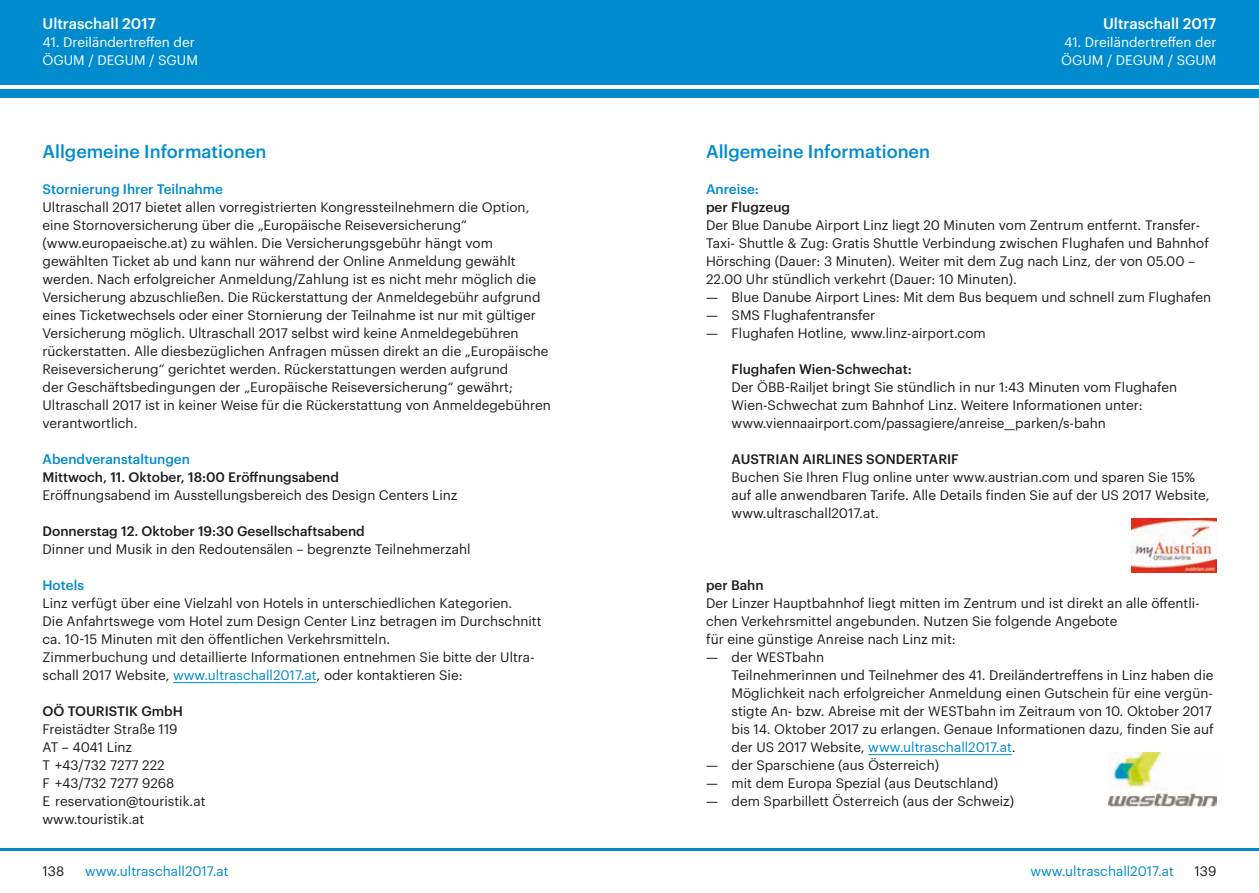
<style>
.page{position:relative;width:1259px;height:893px;background:#fff}
.page>*{position:absolute;margin:0;border:0;box-sizing:border-box;transform-origin:0 0}
.t1{font:500 18px "Graphik";color:#008bce}
.t2{font:500 15px "Graphik";color:#fff}
.t3{font:13.5px/18px "Graphik";color:#1d1d1b}
.t4{font:500 13.5px "Graphik";color:#1d1d1b}
.t5{font:13.5px/18px "Graphik";color:#fff}
.t6{font:500 13.5px "Graphik";color:#008bce}
.t7{font:13.5px "Graphik";color:#008bce}
.s1{color:#008bce}
</style>
<div class="page">
<div style="left:0;top:0;width:1259px;height:85px;background:#008bce"></div>
<div style="left:0;top:89px;width:1259px;height:9px;background:#008bce"></div>
<hr style="left:0;top:848px;width:1259px;height:2px;background:#008bce">
<hr style="left:868px;top:754px;width:144px;height:1px;background:#008bce">
<img style="left:1131px;top:518px;width:85px;height:54px">
<img style="left:1108px;top:752px;width:108px;height:54px">
<hr style="left:173px;top:682px;width:144px;height:1px;background:#008bce">
<p class="t2" style="left:43px;top:12px;width:115px">Ultraschall 2017</p>
<p class="t5" style="left:43px;top:32px;width:157px">41. Dreiländertreffen der<br>ÖGUM / DEGUM / SGUM</p>
<p class="t2" style="left:1103px;top:12px;width:115px">Ultraschall 2017</p>
<p class="t5" style="left:1061px;top:32px;width:157px">41. Dreiländertreffen der<br>ÖGUM / DEGUM / SGUM</p>
<h1 class="t1" style="left:43px;top:138px;width:225px">Allgemeine Informationen</h1>
<p class="t6" style="left:43px;top:179px;width:182px">Stornierung Ihrer Teilnahme</p>
<p class="t3" style="left:43px;top:197px;width:510px">Ultraschall 2017 bietet allen vorregistrierten Kongressteilnehmern die Option, eine Stornoversicherung über die „Europäische Reiseversicherung“ (www.europaeische.at) zu wählen. Die Versicherungsgebühr hängt vom gewählten Ticket ab und kann nur während der Online Anmeldung gewählt werden. Nach erfolgreicher Anmeldung/Zahlung ist es nicht mehr möglich die Versicherung abzuschließen. Die Rückerstattung der Anmeldegebühr aufgrund eines Ticketwechsels oder einer Stornierung der Teilnahme ist nur mit gültiger Versicherung möglich. Ultraschall 2017 selbst wird keine Anmeldegebühren rückerstatten. Alle diesbezüglichen Anfragen müssen direkt an die „Europäische Reiseversicherung“ gerichtet werden. Rückerstattungen werden aufgrund<br>der Geschäftsbedingungen der „Europäische Reiseversicherung“ gewährt; Ultraschall 2017 ist in keiner Weise für die Rückerstattung von Anmeldegebühren verantwortlich.</p>
<p class="t6" style="left:43px;top:449px;width:149px">Abendveranstaltungen</p>
<p class="t4" style="left:43px;top:467px;width:298px">Mittwoch, 11. Oktober, 18:00 Eröffnungsabend</p>
<p class="t3" style="left:43px;top:485px;width:416px">Eröffnungsabend im Ausstellungsbereich des Design Centers Linz</p>
<p class="t4" style="left:43px;top:521px;width:324px">Donnerstag 12. Oktober 19:30 Gesellschaftsabend</p>
<p class="t3" style="left:43px;top:539px;width:429px">Dinner und Musik in den Redoutensälen – begrenzte Teilnehmerzahl</p>
<p class="t6" style="left:43px;top:575px;width:43px">Hotels</p>
<p class="t3" style="left:43px;top:593px;width:500px">Linz verfügt über eine Vielzahl von Hotels in unterschiedlichen Kategorien.<br>Die Anfahrtswege vom Hotel zum Design Center Linz betragen im Durchschnitt ca. 10-15 Minuten mit den öffentlichen Verkehrsmitteln.<br>Zimmerbuchung und detaillierte Informationen entnehmen Sie bitte der Ultra&shy;schall 2017 Website, <span class="s1">www.ultraschall2017.at</span>, oder kontaktieren Sie:</p>
<p class="t4" style="left:43px;top:701px;width:142px">OÖ TOURISTIK GmbH</p>
<p class="t3" style="left:43px;top:719px;width:164px">Freistädter Straße 119<br>AT – 4041 Linz<br>T +43/732 7277 222<br>F +43/732 7277 9268<br>E reservation@touristik.at www.touristik.at</p>
<h1 class="t1" style="left:706px;top:138px;width:225px">Allgemeine Informationen</h1>
<p class="t6" style="left:706px;top:179px;width:54px">Anreise:</p>
<p class="t4" style="left:706px;top:197px;width:85px">per Flugzeug</p>
<p class="t3" style="left:706px;top:215px;width:504px">Der Blue Danube Airport Linz liegt 20 Minuten vom Zentrum entfernt. Transfer-Taxi- Shuttle &amp; Zug: Gratis Shuttle Verbindung zwischen Flughafen und Bahnhof Hörsching (Dauer: 3 Minuten). Weiter mit dem Zug nach Linz, der von 05.00 – 22.00 Uhr stündlich verkehrt (Dauer: 10 Minuten).</p>
<p class="t3" style="left:706px;top:287px;width:507px">— Blue Danube Airport Lines: Mit dem Bus bequem und schnell zum Flughafen</p>
<p class="t3" style="left:706px;top:305px;width:171px">— SMS Flughafentransfer</p>
<p class="t3" style="left:706px;top:323px;width:281px">— Flughafen Hotline, www.linz-airport.com</p>
<p class="t4" style="left:731px;top:359px;width:182px">Flughafen Wien-Schwechat:</p>
<p class="t3" style="left:731px;top:377px;width:447px">Der ÖBB-Railjet bringt Sie stündlich in nur 1:43 Minuten vom Flughafen<br>Wien-Schwechat zum Bahnhof Linz. Weitere Informationen unter: www.viennaairport.com/passagiere/anreise__parken/s-bahn</p>
<p class="t4" style="left:731px;top:449px;width:229px">AUSTRIAN AIRLINES SONDERTARIF</p>
<p class="t3" style="left:731px;top:467px;width:479px">Buchen Sie Ihren Flug online unter www.austrian.com und sparen Sie 15% auf alle anwendbaren Tarife. Alle Details finden Sie auf der US 2017 Website, www.ultraschall2017.at.</p>
<p class="t4" style="left:706px;top:575px;width:59px">per Bahn</p>
<p class="t3" style="left:706px;top:593px;width:495px">Der Linzer Hauptbahnhof liegt mitten im Zentrum und ist direkt an alle öffentli&shy;chen Verkehrsmittel angebunden. Nutzen Sie folgende Angebote<br>für eine günstige Anreise nach Linz mit:</p>
<p class="t3" style="left:731px;top:647px;width:484px;text-indent:-26px">— der WESTbahn<br>Teilnehmerinnen und Teilnehmer des 41. Dreiländertreffens in Linz haben die Möglichkeit nach erfolgreicher Anmeldung einen Gutschein für eine vergün&shy;stigte An- bzw. Abreise mit der WESTbahn im Zeitraum von 10. Oktober 2017 bis 14. Oktober 2017 zu erlangen. Genaue Informationen dazu, finden Sie auf der US 2017 Website, <span class="s1">www.ultraschall2017.at</span>.</p>
<p class="t3" style="left:706px;top:755px;width:234px">— der Sparschiene (aus Österreich)</p>
<p class="t3" style="left:706px;top:773px;width:293px">— mit dem Europa Spezial (aus Deutschland)</p>
<p class="t3" style="left:706px;top:791px;width:309px">— dem Sparbillett Österreich (aus der Schweiz)</p>
<p class="t3" style="left:43px;top:861px;width:23px">138</p>
<p class="t7" style="left:85px;top:861px;width:145px">www.ultraschall2017.at</p>
<p class="t7" style="left:1030px;top:861px;width:145px">www.ultraschall2017.at</p>
<p class="t3" style="left:1194px;top:861px;width:23px">139</p>
</div>
